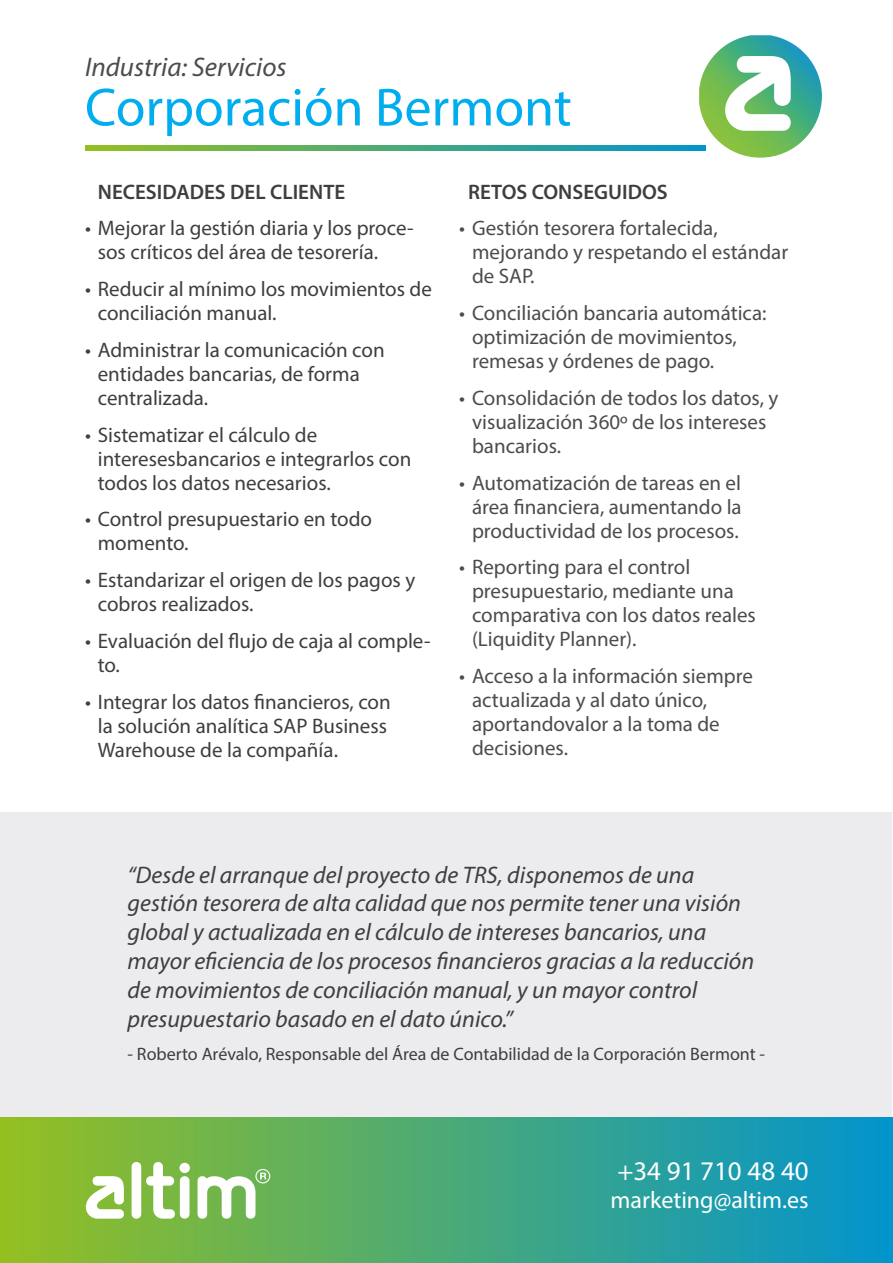
<style>
.page{position:relative;width:893px;height:1263px;background:#fff}
.page>*{position:absolute;margin:0;border:0;box-sizing:border-box;transform-origin:0 0}
.t1{font:54px "Myriad Pro";color:#00aeef}
.t2{font:italic 27px "Myriad Pro";color:#4b4c4d}
.t3{font:27px "Myriad Pro";color:#fff}
.t4{font:italic 24px "Myriad Pro";color:#3e3e3f}
.t5{font:24px "Myriad Pro";color:#fff}
.t6{font:21px/24px "Myriad Pro";color:#4b4c4d}
.t7{font:21px/24px "Myriad Pro";color:#3e3e3f}
.t8{font:600 21px "Myriad Pro";color:#3e3e3f}
.t9{font:18px "Myriad Pro";color:#3e3e3f}
</style>
<div class="page">
<div style="left:1px;top:812px;width:891px;height:306px;background:#ececee"></div>
<div style="left:1px;top:1118px;width:892px;height:145px;background:linear-gradient(to right,#94bf21,#0194cd)"></div>
<svg style="left:80px;top:1162px;width:190px;height:57px"></svg>
<svg style="left:85px;top:146px;width:614px;height:4px;background:#4baa76"></svg>
<svg style="left:699px;top:35px;width:123px;height:123px"></svg>
<p class="t2" style="left:85px;top:50px;width:203px">Industria: Servicios</p>
<p class="t1" style="left:85px;top:74px;width:488px">Corporación Bermont</p>
<p class="t8" style="left:98px;top:178px;width:249px">NECESIDADES DEL CLIENTE</p>
<p class="t8" style="left:468px;top:178px;width:201px">RETOS CONSEGUIDOS</p>
<p class="t7" style="left:98px;top:216px;width:317px;text-indent:-13px">• Mejorar la gestión diaria y los proce&shy;sos críticos del área de tesorería.</p>
<p class="t7" style="left:98px;top:277px;width:336px;text-indent:-13px">• Reducir al mínimo los movimientos de conciliación manual.</p>
<p class="t7" style="left:98px;top:337px;width:288px;text-indent:-13px">• Administrar la comunicación con entidades bancarias, de forma centralizada.</p>
<p class="t7" style="left:98px;top:422px;width:315px;text-indent:-13px">• Sistematizar el cálculo de interesesbancarios e integrarlos con todos los datos necesarios.</p>
<p class="t7" style="left:98px;top:507px;width:276px;text-indent:-13px">• Control presupuestario en todo momento.</p>
<p class="t7" style="left:98px;top:568px;width:319px;text-indent:-13px">• Estandarizar el origen de los pagos y cobros realizados.</p>
<p class="t7" style="left:98px;top:628px;width:334px;text-indent:-13px">• Evaluación del flujo de caja al comple&shy;to.</p>
<p class="t7" style="left:98px;top:689px;width:295px;text-indent:-13px">• Integrar los datos financieros, con la solución analítica SAP Business<br>Warehouse de la compañía.</p>
<p class="t6" style="left:472px;top:216px;width:318px;text-indent:-13px">• Gestión tesorera fortalecida, mejorando y respetando el estándar de SAP.</p>
<p class="t6" style="left:472px;top:301px;width:296px;text-indent:-13px">• Conciliación bancaria automática: optimización de movimientos, remesas y órdenes de pago.</p>
<p class="t6" style="left:472px;top:385px;width:308px;text-indent:-13px">• Consolidación de todos los datos, y visualización 360º de los intereses bancarios.</p>
<p class="t6" style="left:472px;top:470px;width:271px;text-align:justify;text-indent:-13px">• Automatización de tareas en el área financiera, aumentando la productividad de los procesos.</p>
<p class="t6" style="left:472px;top:555px;width:285px;text-indent:-13px">• Reporting para el control presupuestario, mediante una comparativa con los datos reales (Liquidity Planner).</p>
<p class="t6" style="left:472px;top:664px;width:282px;text-indent:-13px">• Acceso a la información siempre actualizada y al dato único, aportandovalor a la toma de decisiones.</p>
<p class="t4" style="left:128px;top:860px;width:568px">“Desde el arranque del proyecto de TRS, disponemos de una</p>
<p class="t4" style="left:128px;top:888px;width:615px">gestión tesorera de alta calidad que nos permite tener una visión</p>
<p class="t4" style="left:128px;top:917px;width:580px">global y actualizada en el cálculo de intereses bancarios, una</p>
<p class="t4" style="left:128px;top:946px;width:628px">mayor eficiencia de los procesos financieros gracias a la reducción</p>
<p class="t4" style="left:128px;top:975px;width:571px">de movimientos de conciliación manual, y un mayor control</p>
<p class="t4" style="left:128px;top:1004px;width:387px">presupuestario basado en el dato único.”</p>
<p class="t9" style="left:128px;top:1042px;width:639px">- Roberto Arévalo, Responsable del Área de Contabilidad de la Corporación Bermont -</p>
<p class="t3" style="left:617px;top:1154px;width:193px">+34 91 710 48 40</p>
<p class="t5" style="left:611px;top:1185px;width:200px">marketing@altim.es</p>
</div>
